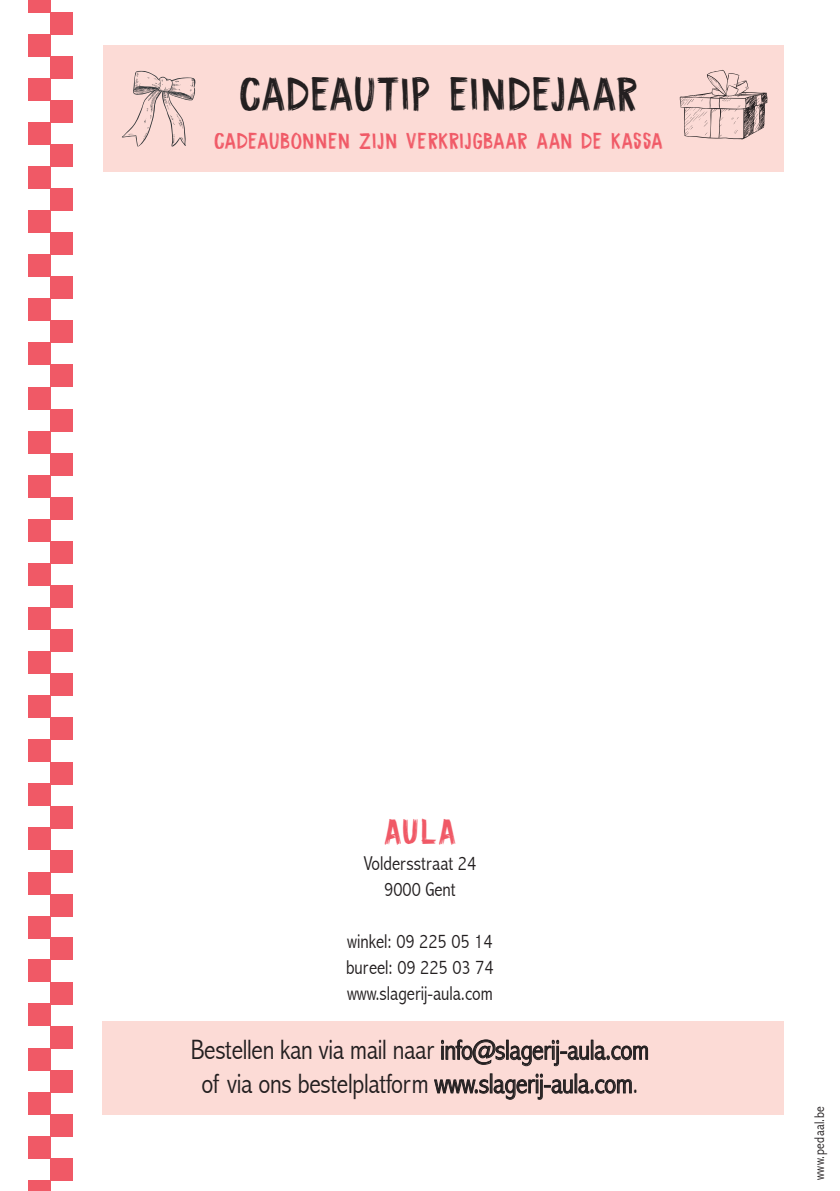
<style>
.page{position:relative;width:840px;height:1191px;background:#fff}
.page>*{position:absolute;margin:0;border:0;box-sizing:border-box;transform-origin:0 0}
.t1{font:48px "DK Coal Brush";letter-spacing:.01em;color:#231f20}
.t2{font:36px "DK Coal Brush";color:#f05966}
.t3{font:300 condensed 28px/33.6px "Abadi";letter-spacing:-.01em;color:#231f20;text-align:center}
.t4{font:23px "DK Coal Brush";letter-spacing:.02em;color:#f05966}
.t5{font:300 condensed 20px/26px "Abadi";color:#231f20;text-align:center}
.t6{font:300 condensed 14px "Abadi";letter-spacing:.03em;color:#231f20}
</style>
<div class="page">
<div style="left:102px;top:1020px;width:680px;height:94px;background:#fcdbd6"></div>
<div style="left:28px;top:388px;width:22px;height:22px;background:#f05966"></div>
<div style="left:50px;top:409px;width:23px;height:23px;background:#f05966"></div>
<div style="left:28px;top:431px;width:22px;height:22px;background:#f05966"></div>
<div style="left:50px;top:454px;width:23px;height:22px;background:#f05966"></div>
<div style="left:28px;top:475px;width:22px;height:23px;background:#f05966"></div>
<div style="left:50px;top:498px;width:23px;height:22px;background:#f05966"></div>
<div style="left:28px;top:519px;width:22px;height:23px;background:#f05966"></div>
<div style="left:50px;top:542px;width:23px;height:22px;background:#f05966"></div>
<div style="left:28px;top:564px;width:22px;height:22px;background:#f05966"></div>
<div style="left:50px;top:585px;width:23px;height:23px;background:#f05966"></div>
<div style="left:28px;top:607px;width:22px;height:22px;background:#f05966"></div>
<div style="left:50px;top:629px;width:23px;height:23px;background:#f05966"></div>
<div style="left:28px;top:651px;width:22px;height:22px;background:#f05966"></div>
<div style="left:50px;top:674px;width:23px;height:22px;background:#f05966"></div>
<div style="left:28px;top:695px;width:22px;height:22px;background:#f05966"></div>
<div style="left:50px;top:718px;width:23px;height:22px;background:#f05966"></div>
<div style="left:28px;top:739px;width:22px;height:23px;background:#f05966"></div>
<div style="left:50px;top:762px;width:23px;height:22px;background:#f05966"></div>
<div style="left:28px;top:784px;width:22px;height:22px;background:#f05966"></div>
<div style="left:50px;top:806px;width:23px;height:22px;background:#f05966"></div>
<div style="left:28px;top:828px;width:22px;height:22px;background:#f05966"></div>
<div style="left:50px;top:850px;width:23px;height:22px;background:#f05966"></div>
<div style="left:28px;top:872px;width:22px;height:22px;background:#f05966"></div>
<div style="left:50px;top:894px;width:23px;height:22px;background:#f05966"></div>
<div style="left:28px;top:916px;width:22px;height:22px;background:#f05966"></div>
<div style="left:50px;top:938px;width:23px;height:22px;background:#f05966"></div>
<div style="left:28px;top:959px;width:22px;height:23px;background:#f05966"></div>
<div style="left:50px;top:982px;width:23px;height:22px;background:#f05966"></div>
<div style="left:28px;top:1003px;width:22px;height:23px;background:#f05966"></div>
<div style="left:50px;top:1026px;width:23px;height:22px;background:#f05966"></div>
<div style="left:28px;top:1048px;width:22px;height:22px;background:#f05966"></div>
<div style="left:50px;top:1070px;width:23px;height:22px;background:#f05966"></div>
<div style="left:28px;top:1092px;width:22px;height:22px;background:#f05966"></div>
<div style="left:50px;top:1114px;width:23px;height:22px;background:#f05966"></div>
<div style="left:28px;top:1136px;width:22px;height:22px;background:#f05966"></div>
<div style="left:50px;top:1158px;width:23px;height:22px;background:#f05966"></div>
<div style="left:28px;top:0;width:22px;height:12px;background:#f05966"></div>
<div style="left:50px;top:12px;width:23px;height:22px;background:#f05966"></div>
<div style="left:28px;top:34px;width:22px;height:22px;background:#f05966"></div>
<div style="left:50px;top:56px;width:23px;height:22px;background:#f05966"></div>
<div style="left:28px;top:78px;width:22px;height:22px;background:#f05966"></div>
<div style="left:50px;top:100px;width:23px;height:23px;background:#f05966"></div>
<div style="left:28px;top:122px;width:22px;height:22px;background:#f05966"></div>
<div style="left:50px;top:144px;width:23px;height:22px;background:#f05966"></div>
<div style="left:28px;top:166px;width:22px;height:22px;background:#f05966"></div>
<div style="left:50px;top:188px;width:23px;height:22px;background:#f05966"></div>
<div style="left:28px;top:210px;width:22px;height:22px;background:#f05966"></div>
<div style="left:50px;top:232px;width:23px;height:22px;background:#f05966"></div>
<div style="left:28px;top:254px;width:22px;height:22px;background:#f05966"></div>
<div style="left:50px;top:276px;width:23px;height:22px;background:#f05966"></div>
<div style="left:28px;top:298px;width:22px;height:22px;background:#f05966"></div>
<div style="left:50px;top:320px;width:23px;height:22px;background:#f05966"></div>
<div style="left:28px;top:342px;width:22px;height:22px;background:#f05966"></div>
<div style="left:50px;top:364px;width:23px;height:23px;background:#f05966"></div>
<div style="left:28px;top:1180px;width:22px;height:11px;background:#f05966"></div>
<div style="left:103px;top:45px;width:679px;height:127px;background:#fcdbd6"></div>
<svg style="left:679px;top:70px;width:88px;height:70px"></svg>
<svg style="left:122px;top:71px;width:74px;height:76px"></svg>
<h1 class="t1" style="left:239px;top:66px;width:400px">CADEAUTIP EINDEJAAR</h1>
<p class="t4" style="left:214px;top:128px;width:450px">CADEAUBONNEN ZIJN VERKRIJGBAAR AAN DE KASSA</p>
<p class="t2" style="left:383px;top:810px;width:74px">AULA</p>
<p class="t5" style="left:363px;top:850px;width:114px">Voldersstraat 24<br>9000 Gent</p>
<p class="t5" style="left:346px;top:928px;width:149px;text-align:justify">winkel: 09 225 05 14 bureel: 09 225 03 74 www.slagerij-aula.com</p>
<p class="t3" style="left:191px;top:1033px;width:459px">Bestellen kan via mail naar info@slagerij-aula.com of via ons bestelplatform www.slagerij-aula.com.</p>
<p class="t6" style="left:810px;top:1179px;width:75px;rotate:-90deg">www.pedaal.be</p>
</div>
